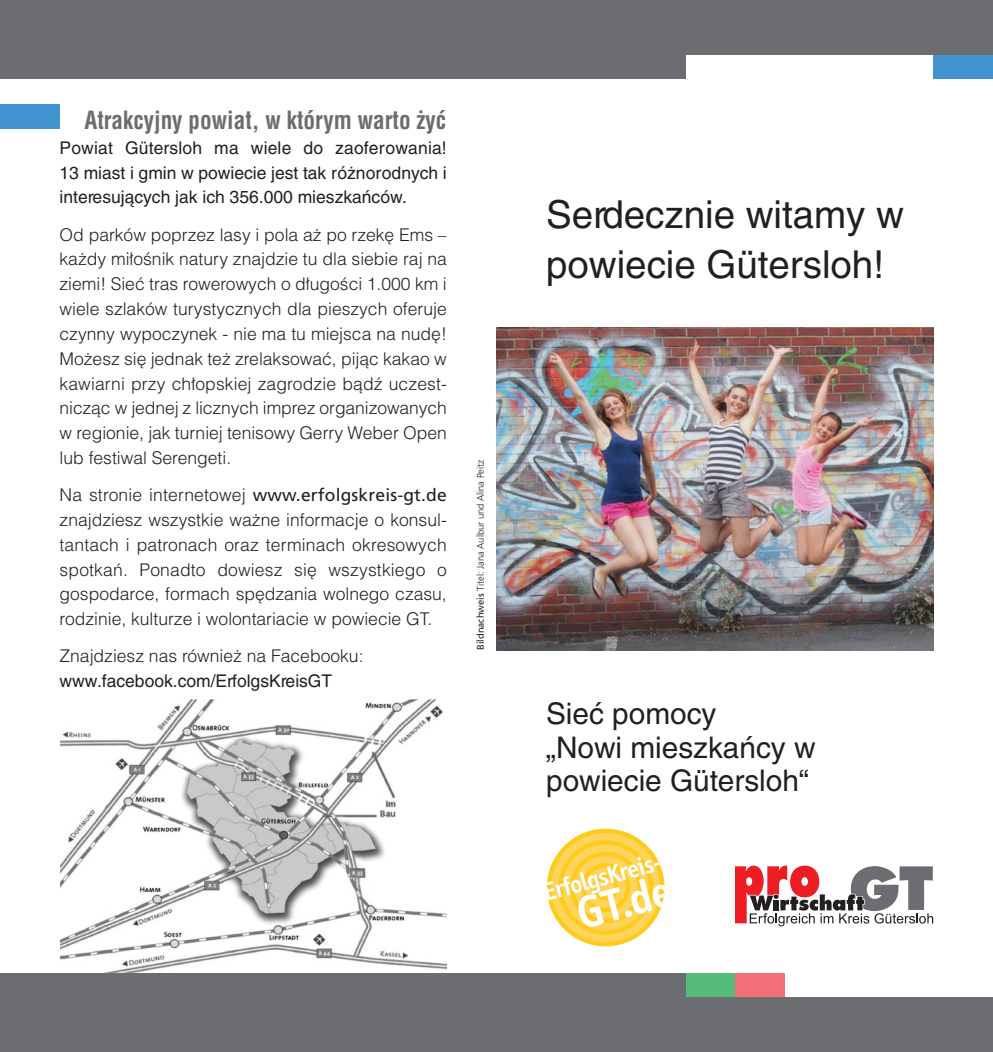
<style>
.page{position:relative;width:993px;height:1052px;background:#fff}
.page>*{position:absolute;margin:0;border:0;box-sizing:border-box;transform-origin:0 0}
.t1{font:38.5px/49.5px "Helvetica CE";color:#231f20}
.t2{font:29.75px/33.2px "Helvetica CE";color:#231f20}
.t3{font:700 24.5px "Helvetica Condensed CE";color:#6c6d70;scale:.95 1}
.t4{font:300 17.5px/24.8px "Helvetica CE";color:#231f20;text-align:justify}
.t5{font:17.5px/24.8px "Helvetica CE";color:#231f20;text-align:justify}
.t6{font:17.5px "Frutiger";letter-spacing:.01em;color:#231f20}
.t7{font:300 9.62px "Frutiger";color:#231f20}
.s1{font-family:"Helvetica CE";font-weight:300}
.s2{font-weight:400}
</style>
<div class="page">
<img style="left:60px;top:699px;width:386px;height:273px">
<div style="left:685px;top:972px;width:49px;height:25px;background:#55bc7a"></div>
<div style="left:734px;top:972px;width:50px;height:25px;background:#f17079"></div>
<div style="left:933px;top:54px;width:59px;height:25px;background:#4194d0"></div>
<img style="left:496px;top:327px;width:437px;height:323px">
<svg style="left:735px;top:865px;width:197px;height:61px"></svg>
<div style="left:0;top:0;width:992px;height:55px;background:#6c6d70"></div>
<div style="left:0;top:997px;width:992px;height:55px;background:#6c6d70"></div>
<div style="left:0;top:54px;width:685px;height:25px;background:#6c6d70"></div>
<div style="left:0;top:972px;width:685px;height:25px;background:#6c6d70"></div>
<svg style="left:549px;top:831px;width:113px;height:113px;background:#fed24a"></svg>
<div style="left:546px;top:828px;width:118px;height:118px;border:4px solid #fecb1b;border-radius:50%"></div>
<div style="left:558px;top:840px;width:94px;height:95px;border:4px solid #fecb1b;border-radius:50%"></div>
<div style="left:569px;top:851px;width:72px;height:72px;border:4px solid #fecb1b;border-radius:50%"></div>
<svg style="left:546px;top:856px;width:118px;height:72px"></svg>
<div style="left:0;top:104px;width:60px;height:25px;background:#4194d0"></div>
<h3 class="t3" style="left:84px;top:110px;width:382px">Atrakcyjny powiat, w którym warto ˝yç</h3>
<p class="t5" style="left:60px;top:137px;width:388px">Powiat Gütersloh ma wiele do zaoferowania!<br>13 miast i gmin w powiecie jest tak ró˝norodnych i interesujàcych jak ich 356.000 mieszkaƒców.</p>
<p class="t4" style="left:60px;top:224px;width:388px">Od parków poprzez lasy i pola a˝ po rzek´ Ems – ka˝dy mi∏oÊnik natury znajdzie tu dla siebie raj na ziemi! Sieç tras rowerowych o d∏ugoÊci 1.000 km i wiele szlaków turystycznych dla pieszych oferuje czynny wypoczynek - nie ma tu miejsca na nud´!<br>Mo˝esz si´ jednak te˝ zrelaksowaç, pijàc kakao w kawiarni przy ch∏opskiej zagrodzie bàdê uczest&shy;niczàc w jednej z licznych imprez organizowanych w regionie, jak turniej tenisowy Gerry Weber Open lub festiwal Serengeti.</p>
<p class="t6" style="left:60px;top:488px;width:388px"><span class="s1">Na stronie internetowej</span> www.erfolgskreis-gt.de</p>
<p class="t4" style="left:60px;top:509px;width:388px">znajdziesz wszystkie wa˝ne informacje o konsul - tantach i patronach oraz terminach okresowych spotkaƒ. Ponadto dowiesz si´ wszystkiego o gospodarce, formach sp´dzania wolnego czasu, rodzinie, kulturze i wolontariacie w powiecie GT.</p>
<p class="t4" style="left:60px;top:645px;width:305px">Znajdziesz nas równie˝ na Facebooku:</p>
<p class="t5" style="left:60px;top:670px;width:274px">www.facebook.com/ErfolgsKreisGT</p>
<p class="t7" style="left:476px;top:650px;width:192px;rotate:-90deg"><span class="s2">Bildnachweis</span> Titel: Jana Aulbur und Alina Peitz</p>
<h1 class="t1" style="left:546px;top:194px;width:359px">Serdecznie witamy w powiecie Gütersloh!</h1>
<h2 class="t2" style="left:546px;top:700px;width:271px">Sieç pomocy<br>„Nowi mieszkaƒcy w powiecie Gütersloh“</h2>
</div>
